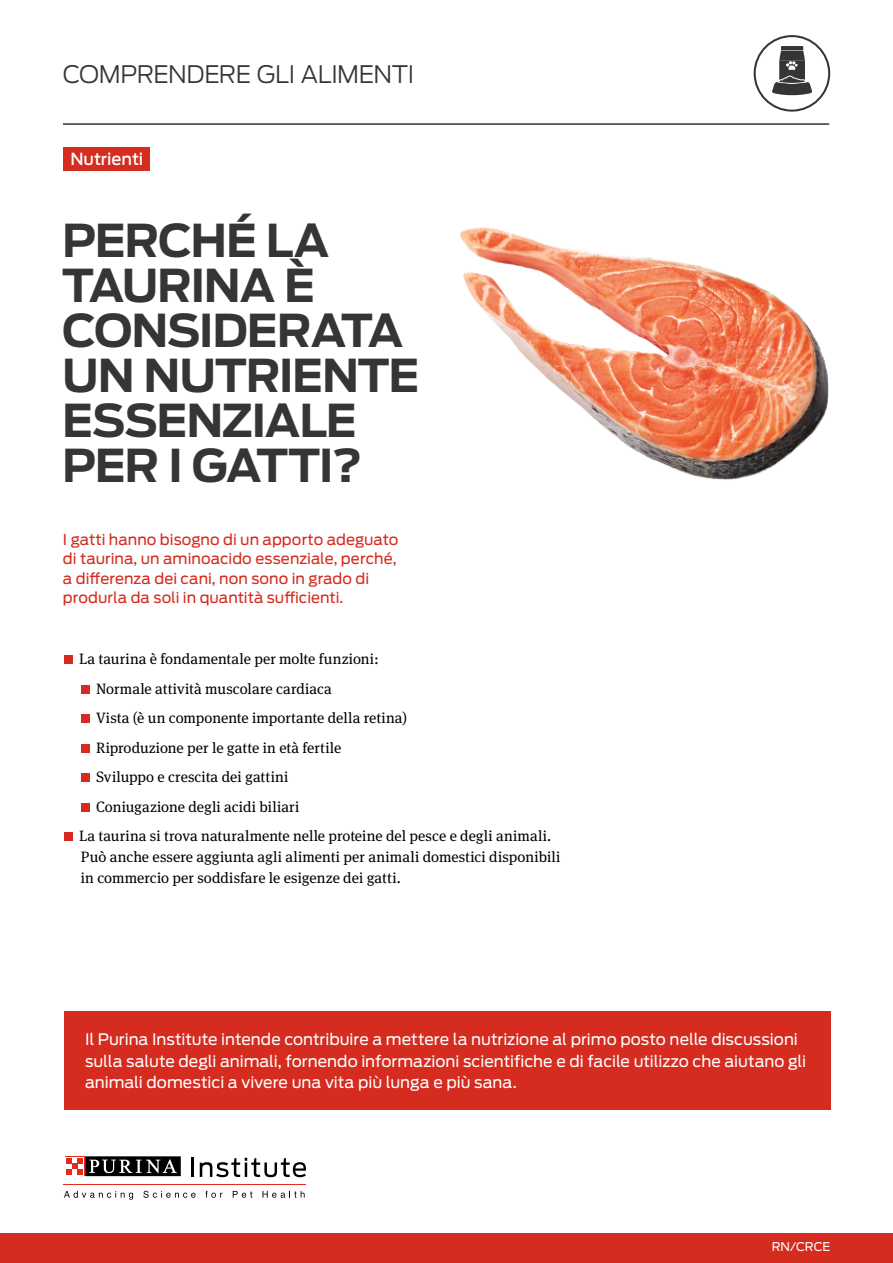
<style>
.page{position:relative;width:893px;height:1263px;background:#fff}
.page>*{position:absolute;margin:0;border:0;box-sizing:border-box;transform-origin:0 0}
.t1{font:700 45px/45px "Antenna";letter-spacing:-.025em;color:#373437}
.t2{font:300 24px "Antenna";letter-spacing:-.02em;color:#373437}
.t3{font:500 16.5px "Antenna";letter-spacing:-.005em;color:#fff}
.t4{font:15.75px/21.8px "Antenna";color:#fff}
.t5{font:15px/21px "Meta Serif Pro";letter-spacing:.005em;color:#000}
.t6{font:15px/19.5px "Antenna";letter-spacing:.005em;color:#d62b1f}
.t7{font:12px "Antenna";letter-spacing:-.005em;color:#fff}
</style>
<div class="page">
<div style="left:0;top:1233px;width:893px;height:30px;background:#d62b1f"></div>
<hr style="left:63px;top:123px;width:766px;height:2px;background:#373437">
<hr style="left:64px;top:1184px;width:242px;height:1px;background:#e52a1b">
<svg style="left:192px;top:1158px;width:2px;height:19px"></svg>
<svg style="left:200px;top:1158px;width:106px;height:19px"></svg>
<svg style="left:64px;top:1191px;width:69px;height:9px"></svg>
<svg style="left:143px;top:1191px;width:53px;height:7px"></svg>
<svg style="left:205px;top:1191px;width:18px;height:7px"></svg>
<svg style="left:233px;top:1191px;width:19px;height:7px"></svg>
<svg style="left:262px;top:1191px;width:43px;height:7px"></svg>
<svg style="left:85px;top:1176px;width:96px;height:1px"></svg>
<svg style="left:65px;top:1156px;width:20px;height:20px"></svg>
<div style="left:85px;top:1156px;width:96px;height:20px;background:#000"></div>
<svg style="left:89px;top:1159px;width:88px;height:14px"></svg>
<div style="left:65px;top:1157px;width:19px;height:18px;background:#fff"></div>
<svg style="left:66px;top:1158px;width:17px;height:17px"></svg>
<img style="left:460px;top:227px;width:369px;height:253px">
<div style="left:64px;top:147px;width:86px;height:24px;background:#d62b1f"></div>
<div style="left:64px;top:656px;width:8px;height:8px;background:#d62b1f"></div>
<div style="left:81px;top:685px;width:8px;height:9px;background:#d62b1f"></div>
<div style="left:81px;top:715px;width:8px;height:8px;background:#d62b1f"></div>
<div style="left:81px;top:744px;width:8px;height:9px;background:#d62b1f"></div>
<div style="left:81px;top:774px;width:8px;height:8px;background:#d62b1f"></div>
<div style="left:81px;top:803px;width:8px;height:9px;background:#d62b1f"></div>
<div style="left:64px;top:833px;width:8px;height:8px;background:#d62b1f"></div>
<svg style="left:754px;top:35px;width:76px;height:77px"></svg>
<div style="left:64px;top:1011px;width:766px;height:98px;background:#d62b1f"></div>
<h2 class="t2" style="left:63px;top:58px;width:353px">COMPRENDERE GLI ALIMENTI</h2>
<p class="t3" style="left:70px;top:148px;width:74px">Nutrienti</p>
<h1 class="t1" style="left:62px;top:218px;width:359px">PERCHÉ LA<br>TAURINA È<br>CONSIDERATA<br>UN NUTRIENTE<br>ESSENZIALE<br>PER I GATTI?</h1>
<p class="t6" style="left:63px;top:529px;width:337px">I gatti hanno bisogno di un apporto adeguato di taurina, un aminoacido essenziale, perché, a differenza dei cani, non sono in grado di produrla da soli in quantità sufficienti.</p>
<p class="t5" style="left:79px;top:648px;width:301px">La taurina è fondamentale per molte funzioni:</p>
<p class="t5" style="left:96px;top:677px;width:237px">Normale attività muscolare cardiaca</p>
<p class="t5" style="left:96px;top:707px;width:313px">Vista (è un componente importante della retina)</p>
<p class="t5" style="left:96px;top:736px;width:247px">Riproduzione per le gatte in età fertile</p>
<p class="t5" style="left:96px;top:766px;width:194px">Sviluppo e crescita dei gattini</p>
<p class="t5" style="left:96px;top:795px;width:205px">Coniugazione degli acidi biliari</p>
<p class="t5" style="left:79px;top:825px;width:474px">La taurina si trova naturalmente nelle proteine del pesce e degli animali.</p>
<p class="t5" style="left:81px;top:846px;width:481px">Può anche essere aggiunta agli alimenti per animali domestici disponibili in commercio per soddisfare le esigenze dei gatti.</p>
<p class="t4" style="left:85px;top:1028px;width:723px">Il Purina Institute intende contribuire a mettere la nutrizione al primo posto nelle discussioni sulla salute degli animali, fornendo informazioni scientifiche e di facile utilizzo che aiutano gli animali domestici a vivere una vita più lunga e più sana.</p>
<p class="t7" style="left:772px;top:1239px;width:60px">RN/CRCE</p>
</div>
